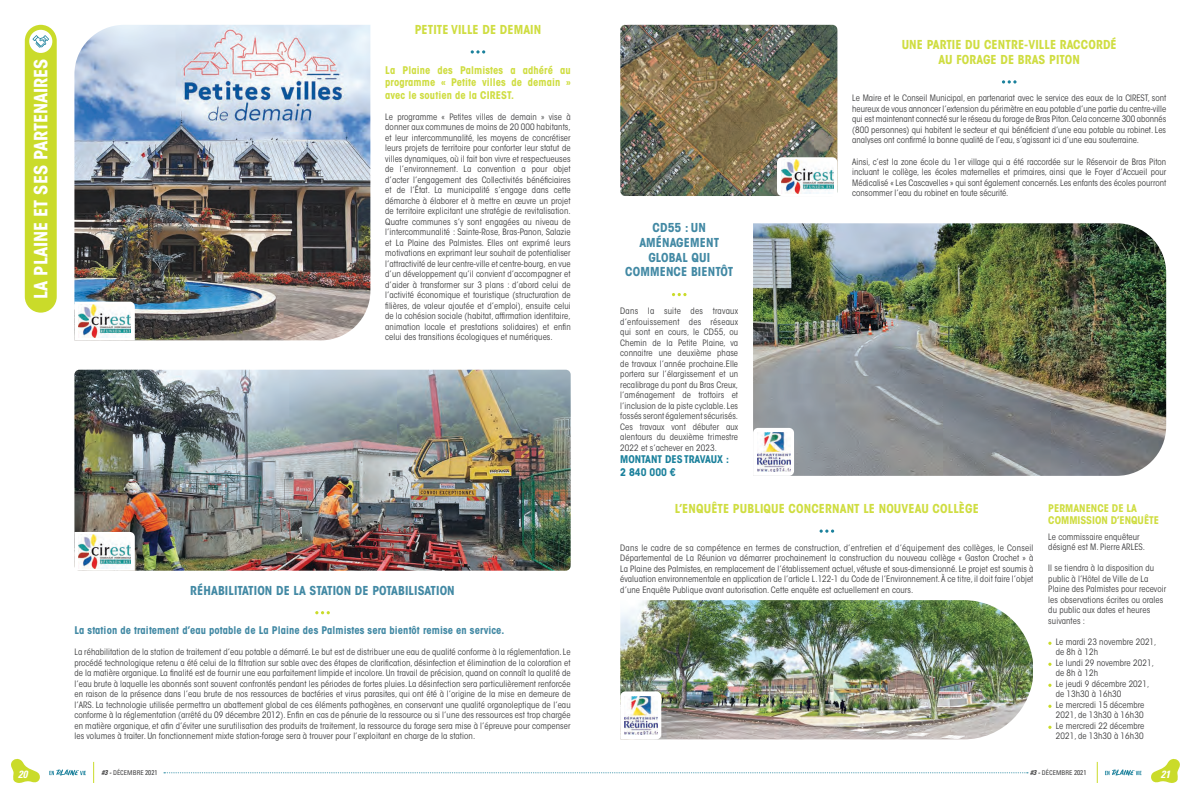
<style>
.page{position:relative;width:1191px;height:794px;background:#fff}
.page>*{position:absolute;margin:0;border:0;box-sizing:border-box;transform-origin:0 0}
.t1{font:700 condensed 18.2px "ITC Avant Garde Std";color:#fff}
.t2{font:700 condensed 12.25px/14.7px "ITC Avant Garde Std";letter-spacing:.01em;color:#cfdd41;text-align:center}
.t3{font:700 condensed 12.25px/14.7px "ITC Avant Garde Std";letter-spacing:.01em;color:#4289a4;text-align:center}
.t4{font:700 condensed 10.5px/12.6px "ITC Avant Garde Std";letter-spacing:.01em;color:#cfdd41;text-align:justify}
.t5{font:700 condensed 10.5px "ITC Avant Garde Std";letter-spacing:.01em;color:#4289a4}
.t6{font:700 condensed 10.5px/12.6px "ITC Avant Garde Std";color:#1b819c}
.t7{font:italic 700 condensed 10.5px "Univers LT Std";color:#fff}
.t8{font:condensed 8.75px/10.5px "ITC Avant Garde Std";letter-spacing:.01em;color:#3e3e3f}
.t9{font:condensed 6.56px "Univers LT Std";color:#3e3e3f}
.s1{font-weight:700;font-style:italic;font-size:7px}
.s2{font-size:7px}
</style>
<div class="page">
<svg style="left:11px;top:758px;width:29px;height:25px"></svg>
<svg style="left:1151px;top:758px;width:29px;height:25px"></svg>
<svg style="left:93px;top:762px;width:1px;height:21px"></svg>
<svg style="left:1097px;top:762px;width:1px;height:21px"></svg>
<svg style="left:49px;top:769px;width:37px;height:6px"></svg>
<svg style="left:1105px;top:769px;width:36px;height:6px"></svg>
<svg style="left:164px;top:772px;width:864px;height:1px"></svg>
<div style="left:25px;top:25px;width:32px;height:288px;background:#cadb2a;border-radius:16px"></div>
<div style="left:29px;top:30px;width:23px;height:23px;background:#fff;border-radius:50%"></div>
<img style="left:74px;top:25px;width:296px;height:315px">
<img style="left:620px;top:600px;width:413px;height:139px">
<svg style="left:32px;top:35px;width:17px;height:13px"></svg>
<svg style="left:315px;top:611px;width:15px;height:3px"></svg>
<svg style="left:471px;top:50px;width:14px;height:4px"></svg>
<svg style="left:819px;top:529px;width:15px;height:4px"></svg>
<img style="left:74px;top:370px;width:496px;height:200px">
<svg style="left:74px;top:532px;width:61px;height:38px"></svg>
<img style="left:79px;top:534px;width:52px;height:34px">
<svg style="left:74px;top:302px;width:61px;height:38px"></svg>
<img style="left:79px;top:304px;width:52px;height:34px">
<img style="left:620px;top:25px;width:217px;height:171px">
<svg style="left:1002px;top:80px;width:14px;height:4px"></svg>
<svg style="left:777px;top:157px;width:60px;height:39px"></svg>
<img style="left:781px;top:160px;width:52px;height:33px">
<svg style="left:620px;top:691px;width:41px;height:48px"></svg>
<img style="left:624px;top:696px;width:33px;height:38px">
<img style="left:753px;top:223px;width:413px;height:253px">
<svg style="left:672px;top:293px;width:14px;height:3px"></svg>
<svg style="left:753px;top:428px;width:41px;height:48px"></svg>
<img style="left:757px;top:432px;width:33px;height:39px">
<p class="t1" style="left:29px;top:299px;width:242px;rotate:-90deg">LA PLAINE ET SES PARTENAIRES</p>
<p class="t2" style="left:415px;top:22px;width:128px">PETITE VILLE DE DEMAIN</p>
<p class="t4" style="left:385px;top:63px;width:187px">La Plaine des Palmistes a adhéré au programme « Petite villes de demain » avec le soutien de la CIREST.</p>
<p class="t8" style="left:385px;top:111px;width:187px;text-align:justify">Le programme « Petites villes de demain » vise à donner aux communes de moins de 20 000 habitants, et leur intercommunalité, les moyens de concrétiser leurs projets de territoire pour conforter leur statut de villes dynamiques, où il fait bon vivre et respectueuses de l’environnement. La convention a pour objet d’acter l’engagement des Collectivités bénéficiaires et de l’État. La municipalité s’engage dans cette démarche à élaborer et à mettre en œuvre un projet de territoire explicitant une stratégie de revitalisation.<br>Quatre communes s’y sont engagées au niveau de l’intercommunalité : Sainte-Rose, Bras-Panon, Salazie et La Plaine des Palmistes. Elles ont exprimé leurs motivations en exprimant leur souhait de potentialiser l’attractivité de leur centre-ville et centre-bourg, en vue d’un développement qu’il convient d’accompagner et d’aider à transformer sur 3 plans : d’abord celui de l’activité économique et touristique (structuration de filières, de valeur ajoutée et d’emploi), ensuite celui de la cohésion sociale (habitat, affirmation identitaire, animation locale et prestations solidaires) et enfin celui des transitions écologiques et numériques.</p>
<p class="t3" style="left:190px;top:582px;width:266px">RÉHABILITATION DE LA STATION DE POTABILISATION</p>
<p class="t5" style="left:74px;top:624px;width:431px">La station de traitement d’eau potable de La Plaine des Palmistes sera bientôt remise en service.</p>
<p class="t8" style="left:74px;top:647px;width:498px;text-align:justify">La réhabilitation de la station de traitement d’eau potable a démarré. Le but est de distribuer une eau de qualité conforme à la réglementation. Le procédé technologique retenu a été celui de la filtration sur sable avec des étapes de clarification, désinfection et élimination de la coloration et de la matière organique. La finalité est de fournir une eau parfaitement limpide et incolore. Un travail de précision, quand on connaît la qualité de l’eau brute à laquelle les abonnés sont souvent confrontés pendant les périodes de fortes pluies. La désinfection sera particulièrement renforcée en raison de la présence dans l’eau brute de nos ressources de bactéries et virus parasites, qui ont été à l’origine de la mise en demeure de l’ARS. La technologie utilisée permettra un abattement global de ces éléments pathogènes, en conservant une qualité organoleptique de l’eau conforme à la réglementation (arrêté du 09 décembre 2012). Enfin en cas de pénurie de la ressource ou si l’une des ressources est trop chargée en matière organique, et afin d’éviter une surutilisation des produits de traitement, la ressource du forage sera mise à l’épreuve pour compenser les volumes à traiter. Un fonctionnement mixte station-forage sera à trouver pour l’exploitant en charge de la station.</p>
<p class="t3" style="left:625px;top:220px;width:109px">CD55 : UN<br>AMÉNAGEMENT<br>GLOBAL QUI<br>COMMENCE BIENTÔT</p>
<p class="t8" style="left:620px;top:306px;width:119px;text-align:justify">Dans la suite des travaux d’enfouissement des réseaux qui sont en cours, le CD55, ou Chemin de la Petite Plaine, va connaitre une deuxième phase de travaux l’année prochaine.Elle portera sur l’élargissement et un recalibrage du pont du Bras Creux, l’aménagement de trottoirs et l’inclusion de la piste cyclable. Les fossés seront également sécurisés.<br>Ces travaux vont débuter aux alentours du deuxième trimestre 2022 et s’achever en 2023.</p>
<p class="t6" style="left:620px;top:453px;width:110px">MONTANT DES TRAVAUX :<br>2 840 000 €</p>
<p class="t2" style="left:901px;top:37px;width:216px">UNE PARTIE DU CENTRE-VILLE RACCORDÉ<br>AU FORAGE DE BRAS PITON</p>
<p class="t8" style="left:852px;top:93px;width:315px;text-align:justify">Le Maire et le Conseil Municipal, en partenariat avec le service des eaux de la CIREST, sont heureux de vous annoncer l’extension du périmètre en eau potable d’une partie du centre-ville qui est maintenant connecté sur le réseau du forage de Bras Piton. Cela concerne 300 abonnés (800 personnes) qui habitent le secteur et qui bénéficient d’une eau potable au robinet. Les analyses ont confirmé la bonne qualité de l’eau, s’agissant ici d’une eau souterraine.</p>
<p class="t8" style="left:852px;top:156px;width:315px;text-align:justify">Ainsi, c’est la zone école du 1er village qui a été raccordée sur le Réservoir de Bras Piton incluant le collège, les écoles maternelles et primaires, ainsi que le Foyer d’Accueil pour Médicalisé « Les Cascavelles » qui sont également concernés. Les enfants des écoles pourront consommer l’eau du robinet en toute sécurité.</p>
<p class="t2" style="left:675px;top:501px;width:305px">L’ENQUÊTE PUBLIQUE CONCERNANT LE NOUVEAU COLLÈGE</p>
<p class="t8" style="left:620px;top:542px;width:415px;text-align:justify">Dans le cadre de sa compétence en termes de construction, d’entretien et d’équipement des collèges, le Conseil Départemental de La Réunion va démarrer prochainement la construction du nouveau collège « Gaston Crochet » à La Plaine des Palmistes, en remplacement de l’établissement actuel, vétuste et sous-dimensionné. Le projet est soumis à évaluation environnementale en application de l’article L.122-1 du Code de l’Environnement. À ce titre, il doit faire l’objet d’une Enquête Publique avant autorisation. Cette enquête est actuellement en cours.</p>
<p class="t4" style="left:1048px;top:501px;width:112px">PERMANENCE DE LA<br>COMMISSION D’ENQUÊTE</p>
<p class="t8" style="left:1048px;top:531px;width:98px">Le commissaire enquêteur désigné est M. Pierre ARLES.</p>
<p class="t8" style="left:1048px;top:563px;width:119px">Il se tiendra à la disposition du public à l’Hôtel de Ville de La<br>Plaine des Palmistes pour recevoir les observations écrites ou orales du public aux dates et heures suivantes :</p>
<p class="t8" style="left:1055px;top:636px;width:102px">Le mardi 23 novembre 2021, de 8h à 12h</p>
<p class="t8" style="left:1055px;top:657px;width:100px">Le lundi 29 novembre 2021, de 8h à 12h</p>
<p class="t8" style="left:1055px;top:678px;width:95px">Le jeudi 9 décembre 2021, de 13h30 à 16h30</p>
<p class="t8" style="left:1055px;top:699px;width:90px">Le mercredi 15 décembre<br>2021, de 13h30 à 16h30</p>
<p class="t8" style="left:1055px;top:720px;width:90px">Le mercredi 22 décembre<br>2021, de 13h30 à 16h30</p>
<p class="t7" style="left:18px;top:767px;width:11px">20</p>
<p class="t9" style="left:101px;top:769px;width:58px"><span class="s1">#3 -</span> DÉCEMBRE <span class="s2">2021</span></p>
<p class="t9" style="left:1030px;top:769px;width:58px"><span class="s1">#3 -</span> DÉCEMBRE <span class="s2">2021</span></p>
<p class="t7" style="left:1160px;top:767px;width:11px">21</p>
</div>
